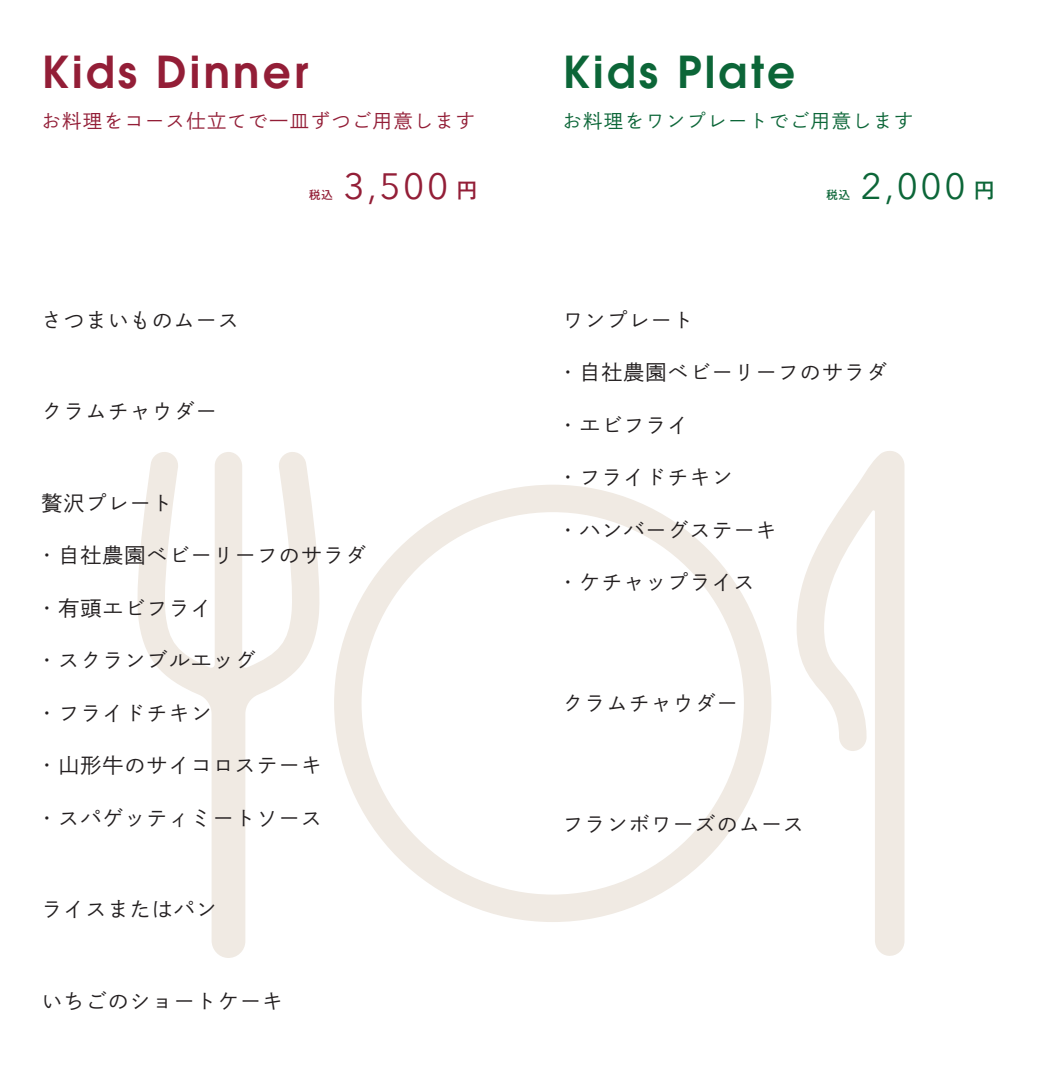
<style>
.page{position:relative;width:1042px;height:1067px;background:#fff}
.page>*{position:absolute;margin:0;border:0;box-sizing:border-box;transform-origin:0 0}
.t1{font:600 43.75px "ITC Avant Garde Std";letter-spacing:.075em;color:#931e37}
.t2{font:600 43.75px "ITC Avant Garde Std";letter-spacing:.075em;color:#0c6638}
.t3{font:36.57px "Avenir Next";color:#931e37}
.t4{font:36.57px "Avenir Next";color:#0c6638}
.t5{font:21px "DNP Shuei Go Gin Std L";letter-spacing:.05em;color:#231f20}
.t6{font:19.25px "DNP Shuei Go Gin Std L";letter-spacing:.075em;color:#931e37}
.t7{font:19.25px "DNP Shuei Go Gin Std L";letter-spacing:.075em;color:#0c6638}
.t8{font:11.38px "DNP Shuei Go Gin Std B";color:#931e37}
.t9{font:11.38px "DNP Shuei Go Gin Std B";color:#0c6638}
.s1{font-family:"DNP Shuei Go Gin Std B";font-size:20.82px}
</style>
<div class="page">
<svg style="left:334px;top:485px;width:437px;height:437px"></svg>
<svg style="left:137px;top:452px;width:183px;height:506px"></svg>
<svg style="left:796px;top:451px;width:108px;height:505px"></svg>
<h1 class="t1" style="left:42px;top:43px;width:268px">Kids Dinner</h1>
<p class="t6" style="left:42px;top:107px;width:435px">お料理をコース仕立てで一皿ずつご用意します</p>
<p class="t5" style="left:42px;top:305px;width:199px">さつまいものムース</p>
<p class="t5" style="left:42px;top:397px;width:177px">クラムチャウダー</p>
<p class="t8" style="left:309px;top:187px;width:25px">税込</p>
<h2 class="t3" style="left:343px;top:155px;width:135px">3,500 <span class="s1">円</span></h2>
<p class="t5" style="left:42px;top:489px;width:133px">贅沢プレート</p>
<p class="t5" style="left:36px;top:541px;width:331px">・自社農園ベビーリーフのサラダ</p>
<p class="t5" style="left:36px;top:594px;width:177px">・有頭エビフライ</p>
<p class="t5" style="left:36px;top:646px;width:221px">・スクランブルエッグ</p>
<p class="t5" style="left:36px;top:699px;width:177px">・フライドチキン</p>
<p class="t5" style="left:36px;top:751px;width:287px">・山形牛のサイコロステーキ</p>
<p class="t5" style="left:36px;top:804px;width:287px">・スパゲッティミートソース</p>
<p class="t5" style="left:42px;top:895px;width:177px">ライスまたはパン</p>
<p class="t5" style="left:42px;top:987px;width:243px">いちごのショートケーキ</p>
<h1 class="t2" style="left:562px;top:43px;width:234px">Kids Plate</h1>
<p class="t7" style="left:562px;top:107px;width:352px">お料理をワンプレートでご用意します</p>
<p class="t9" style="left:826px;top:187px;width:25px">税込</p>
<h2 class="t4" style="left:861px;top:155px;width:135px">2,000 <span class="s1">円</span></h2>
<p class="t5" style="left:562px;top:305px;width:133px">ワンプレート</p>
<p class="t5" style="left:557px;top:358px;width:331px">・自社農園ベビーリーフのサラダ</p>
<p class="t5" style="left:557px;top:410px;width:133px">・エビフライ</p>
<p class="t5" style="left:557px;top:463px;width:177px">・フライドチキン</p>
<p class="t5" style="left:557px;top:515px;width:221px">・ハンバーグステーキ</p>
<p class="t5" style="left:557px;top:568px;width:199px">・ケチャップライス</p>
<p class="t5" style="left:562px;top:689px;width:177px">クラムチャウダー</p>
<p class="t5" style="left:562px;top:810px;width:243px">フランボワーズのムース</p>
</div>
